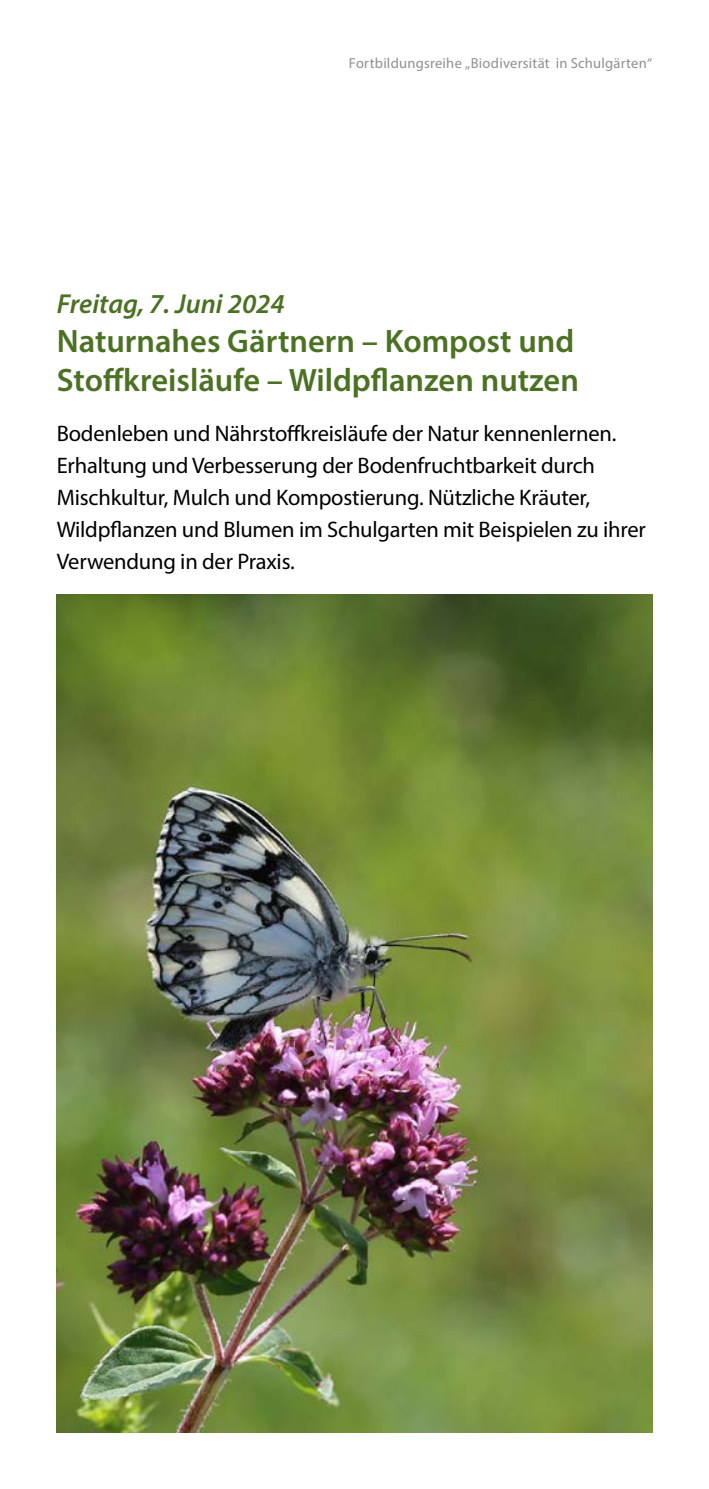
<style>
.page{position:relative;width:709px;height:1489px;background:#fff}
.page>*{position:absolute;margin:0;border:0;box-sizing:border-box;transform-origin:0 0}
.t1{font:600 32.5px/39px "Myriad Pro";color:#4b7122}
.t2{font:italic 600 27.5px "Myriad Pro";color:#4b7122}
.t3{font:22.5px/32px "Myriad Pro";letter-spacing:-.01em;color:#000}
.t4{font:14.5px "Myriad Pro";letter-spacing:.015em;color:#8e9093}
</style>
<div class="page">
<img style="left:57px;top:594px;width:595px;height:838px">
<p class="t4" style="left:349px;top:54px;width:305px">Fortbildungsreihe „Biodiversität in Schulgärten“</p>
<p class="t2" style="left:57px;top:287px;width:230px">Freitag, 7. Juni 2024</p>
<h1 class="t1" style="left:57px;top:321px;width:524px">Naturnahes Gärtnern – Kompost und<br>Stoffkreisläufe – Wildpflanzen nutzen</h1>
<p class="t3" style="left:57px;top:417px;width:590px">Bodenleben und Nährstoffkreisläufe der Natur kennenlernen.<br>Erhaltung und Verbesserung der Bodenfruchtbarkeit durch Mischkultur, Mulch und Kompostierung. Nützliche Kräuter, Wildpflanzen und Blumen im Schulgarten mit Beispielen zu ihrer Verwendung in der Praxis.</p>
</div>
